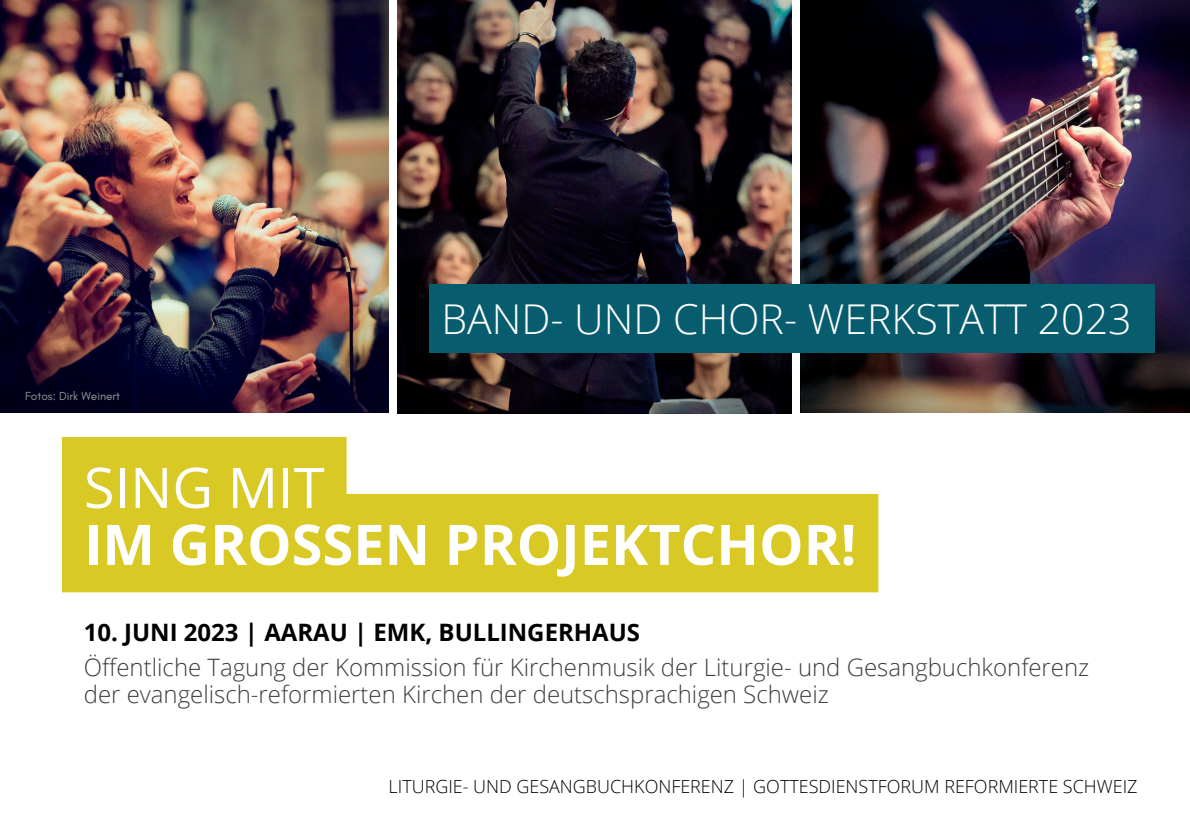
<style>
.page{position:relative;width:1190px;height:839px;background:#fff}
.page>*{position:absolute;margin:0;border:0;box-sizing:border-box;transform-origin:0 0}
.t1{font:700 56px "Open Sans";color:#fff}
.t2{font:56px "Open Sans";color:#fff}
.t3{font:300 41.2px "Open Sans";color:#fff}
.t4{font:300 24px/27px "Open Sans";color:#3f3f3f}
.t5{font:700 24px "Open Sans";color:#000}
.t6{font:300 18px "Open Sans";color:#000}
.t7{font:12px "Glacial Indifference";color:#969696}
</style>
<div class="page">
<img style="left:398px;top:0;width:394px;height:414px">
<img style="left:0;top:0;width:389px;height:412px">
<img style="left:801px;top:0;width:389px;height:412px">
<div style="left:429px;top:284px;width:726px;height:68px;background:#075d6e"></div>
<svg style="left:62px;top:437px;width:816px;height:155px;fill:#d8c925"></svg>
<p class="t7" style="left:25px;top:389px;width:97px">Fotos: Dirk Weinert</p>
<h2 class="t3" style="left:441px;top:290px;width:692px">BAND- UND CHOR- WERKSTATT 2023</h2>
<h1 class="t2" style="left:84px;top:448px;width:242px">SING MIT</h1>
<h1 class="t1" style="left:84px;top:505px;width:774px">IM GROSSEN PROJEKTCHOR!</h1>
<p class="t5" style="left:84px;top:615px;width:558px">10. JUNI 2023 | AARAU | EMK, BULLINGERHAUS</p>
<p class="t4" style="left:84px;top:653px;width:1007px">Öffentliche Tagung der Kommission für Kirchenmusik der Liturgie- und Gesangbuchkonferenz der evangelisch-reformierten Kirchen der deutschsprachigen Schweiz</p>
<p class="t6" style="left:389px;top:773px;width:751px">LITURGIE- UND GESANGBUCHKONFERENZ | GOTTESDIENSTFORUM REFORMIERTE SCHWEIZ</p>
</div>
